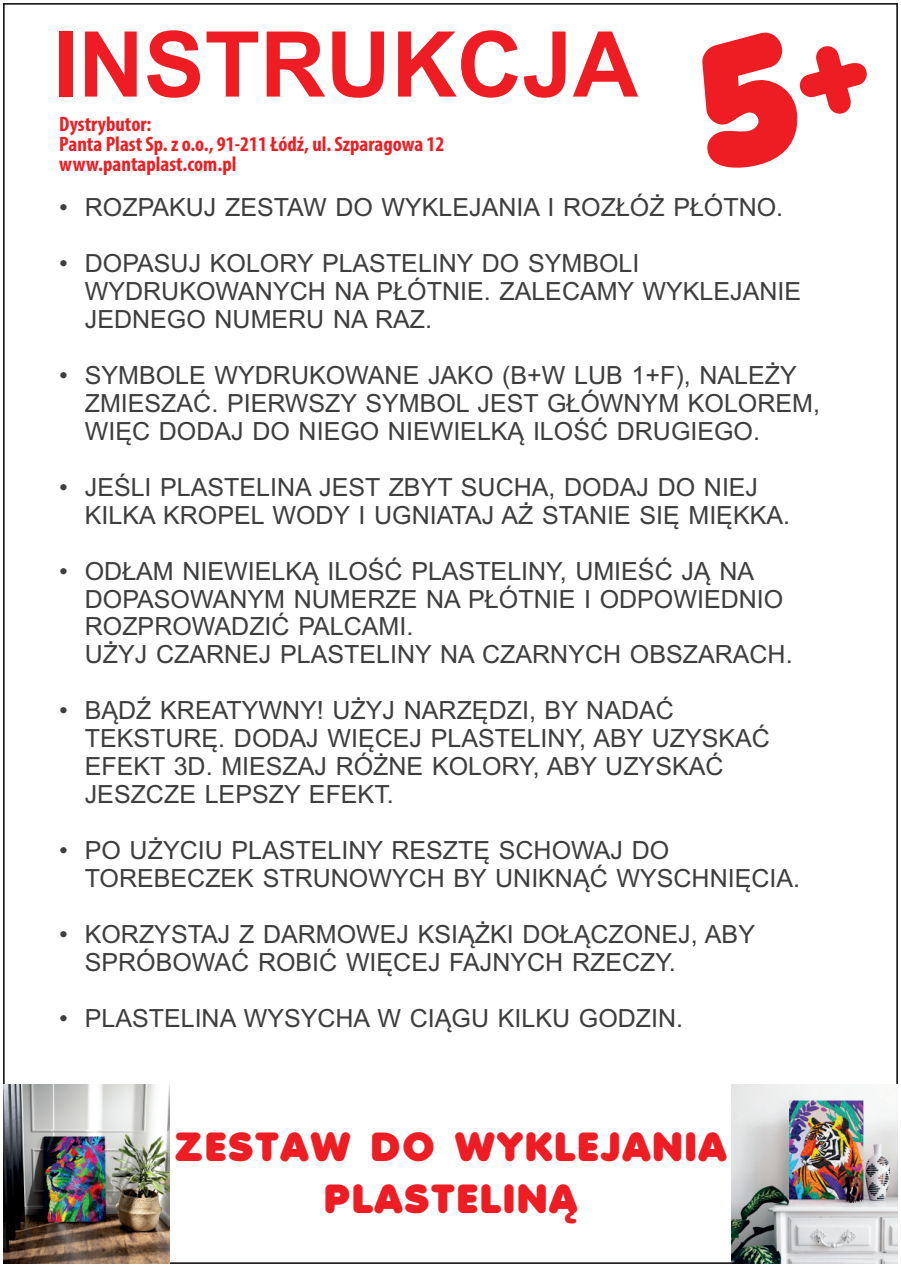
<style>
.page{position:relative;width:901px;height:1267px;background:#fff}
.page>*{position:absolute;margin:0;border:0;box-sizing:border-box;transform-origin:0 0}
.t1{font:700 90.9px "Arial";color:#ee1d23}
.t2{font:39.6px/52.8px "EFN Serenade";letter-spacing:.07em;color:#ee1d23;text-align:center}
.t3{font:24.9px/27.9px "Arial";color:#3e3e3f}
.t4{font:700 condensed 21px/20.4px "Myriad Pro";color:#ee1d23}
</style>
<div class="page">
<img style="left:731px;top:1084px;width:166px;height:178px">
<img style="left:4px;top:1084px;width:165px;height:178px">
<h1 class="t1" style="left:53px;top:30px;width:587px">INSTRUKCJA</h1>
<p class="t4" style="left:59px;top:115px;width:387px">Dystrybutor:<br>Panta Plast Sp. z o.o., 91-211 Łódź, ul. Szparagowa 12</p>
<p class="t4" style="left:59px;top:156px;width:179px">www.pantaplast.com.pl</p>
<p class="t3" style="left:59px;top:195px;width:725px">• ROZPAKUJ ZESTAW DO WYKLEJANIA I ROZŁÓŻ PŁÓTNO.</p>
<p class="t3" style="left:85px;top:251px;width:717px;text-indent:-26px">• DOPASUJ KOLORY PLASTELINY DO SYMBOLI<br>WYDRUKOWANYCH NA PŁÓTNIE. ZALECAMY WYKLEJANIE<br>JEDNEGO NUMERU NA RAZ.</p>
<p class="t3" style="left:85px;top:363px;width:736px;text-indent:-26px">• SYMBOLE WYDRUKOWANE JAKO (B+W LUB 1+F), NALEŻY<br>ZMIESZAĆ. PIERWSZY SYMBOL JEST GŁÓWNYM KOLOREM,<br>WIĘC DODAJ DO NIEGO NIEWIELKĄ ILOŚĆ DRUGIEGO.</p>
<p class="t3" style="left:85px;top:475px;width:706px;text-indent:-26px">• JEŚLI PLASTELINA JEST ZBYT SUCHA, DODAJ DO NIEJ<br>KILKA KROPEL WODY I UGNIATAJ AŻ STANIE SIĘ MIĘKKA.</p>
<p class="t3" style="left:85px;top:559px;width:709px;text-indent:-26px">• ODŁAM NIEWIELKĄ ILOŚĆ PLASTELINY, UMIEŚĆ JĄ NA DOPASOWANYM NUMERZE NA PŁÓTNIE I ODPOWIEDNIO ROZPROWADZIĆ PALCAMI.<br>UŻYJ CZARNEJ PLASTELINY NA CZARNYCH OBSZARACH.</p>
<p class="t3" style="left:85px;top:699px;width:686px;text-indent:-25px">• BĄDŹ KREATYWNY! UŻYJ NARZĘDZI, BY NADAĆ TEKSTURĘ. DODAJ WIĘCEJ PLASTELINY, ABY UZYSKAĆ EFEKT 3D. MIESZAJ RÓŻNE KOLORY, ABY UZYSKAĆ JESZCZE LEPSZY EFEKT.</p>
<p class="t3" style="left:85px;top:838px;width:717px;text-indent:-26px">• PO UŻYCIU PLASTELINY RESZTĘ SCHOWAJ DO<br>TOREBECZEK STRUNOWYCH BY UNIKNĄĆ WYSCHNIĘCIA.</p>
<p class="t3" style="left:85px;top:922px;width:671px;text-indent:-26px">• KORZYSTAJ Z DARMOWEJ KSIĄŻKI DOŁĄCZONEJ, ABY<br>SPRÓBOWAĆ ROBIĆ WIĘCEJ FAJNYCH RZECZY.</p>
<p class="t3" style="left:59px;top:1006px;width:625px">• PLASTELINA WYSYCHA W CIĄGU KILKU GODZIN.</p>
<h2 class="t2" style="left:175px;top:1124px;width:552px">ZESTAW DO WYKLEJANIA<br>PLASTELINĄ</h2>
</div>
